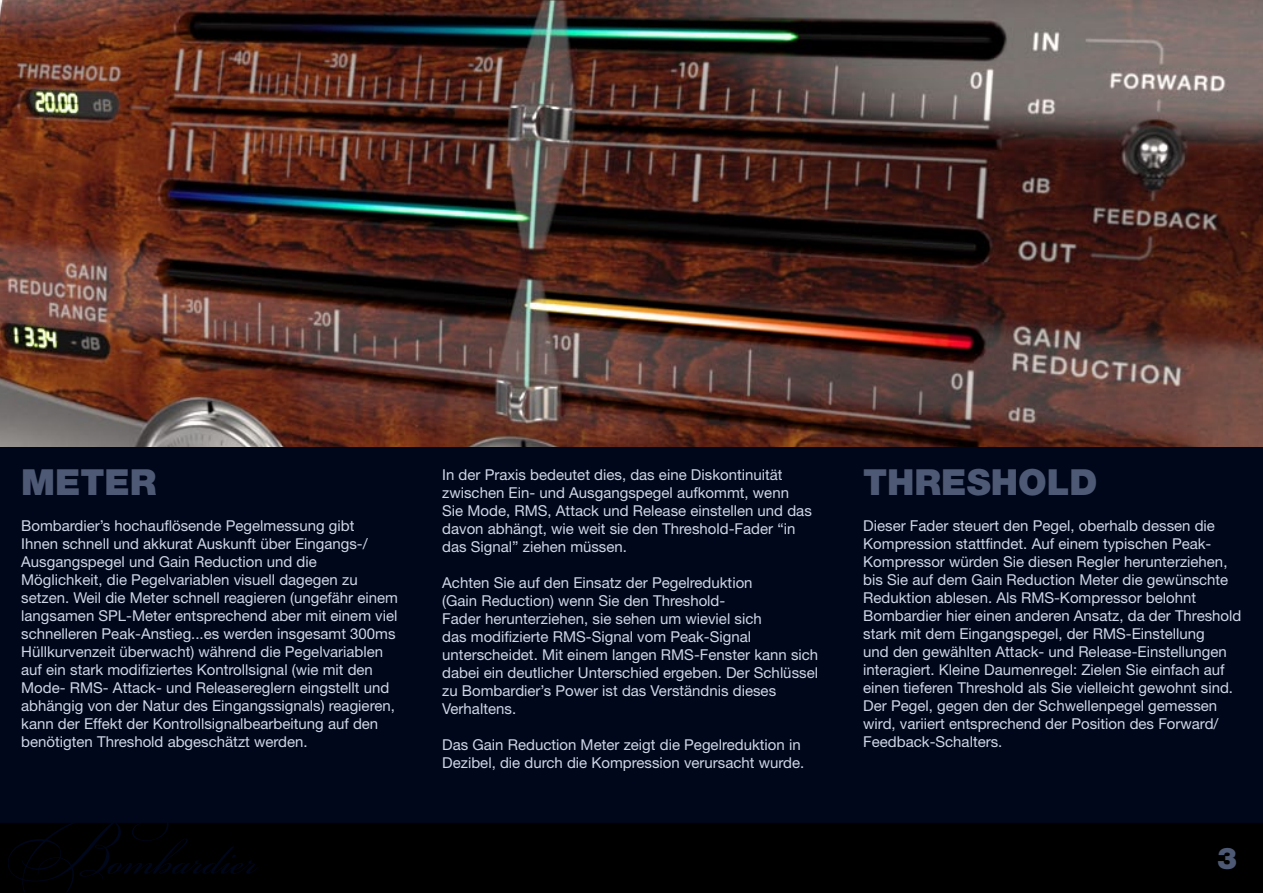
<style>
.page{position:relative;width:1263px;height:893px;background:#00071a}
.page>*{position:absolute;margin:0;border:0;box-sizing:border-box;transform-origin:0 0}
.t1{font:900 36px "Helvetica Neue";color:#4e5a75}
.t2{font:900 30px "Helvetica Neue";color:#4e5a75}
.t3{font:15px/18px "Helvetica Neue";color:#cfd6e6}
</style>
<div class="page">
<div style="left:0;top:823px;width:1263px;height:70px;background:#000"></div>
<svg style="left:8px;top:823px;width:250px;height:69px"></svg>
<img style="left:0;top:0;width:1263px;height:446px">
<h1 class="t1" style="left:21px;top:461px;width:137px">METER</h1>
<p class="t3" style="left:21px;top:517px;width:378px">Bombardier’s hochauflösende Pegelmessung gibt<br>Ihnen schnell und akkurat Auskunft über Eingangs-/ Ausgangspegel und Gain Reduction und die Möglichkeit, die Pegelvariablen visuell dagegen zu setzen. Weil die Meter schnell reagieren (ungefähr einem langsamen SPL-Meter entsprechend aber mit einem viel schnelleren Peak-Anstieg...es werden insgesamt 300ms Hüllkurvenzeit überwacht) während die Pegelvariablen auf ein stark modifiziertes Kontrollsignal (wie mit den Mode- RMS- Attack- und Releasereglern eingstellt und abhängig von der Natur des Eingangssignals) reagieren, kann der Effekt der Kontrollsignalbearbeitung auf den benötigten Threshold abgeschätzt werden.</p>
<p class="t3" style="left:442px;top:465px;width:371px">In der Praxis bedeutet dies, das eine Diskontinuität zwischen Ein- und Ausgangspegel aufkommt, wenn Sie Mode, RMS, Attack und Release einstellen und das davon abhängt, wie weit sie den Threshold-Fader “in das Signal” ziehen müssen.</p>
<p class="t3" style="left:442px;top:573px;width:377px">Achten Sie auf den Einsatz der Pegelreduktion<br>(Gain Reduction) wenn Sie den Threshold-<br>Fader herunterziehen, sie sehen um wieviel sich<br>das modifizierte RMS-Signal vom Peak-Signal unterscheidet. Mit einem langen RMS-Fenster kann sich dabei ein deutlicher Unterschied ergeben. Der Schlüssel zu Bombardier’s Power ist das Verständnis dieses Verhaltens.</p>
<p class="t3" style="left:442px;top:735px;width:364px">Das Gain Reduction Meter zeigt die Pegelreduktion in<br>Dezibel, die durch die Kompression verursacht wurde.</p>
<h1 class="t1" style="left:863px;top:461px;width:236px">THRESHOLD</h1>
<p class="t3" style="left:863px;top:517px;width:380px">Dieser Fader steuert den Pegel, oberhalb dessen die Kompression stattfindet. Auf einem typischen Peak-Kompressor würden Sie diesen Regler herunterziehen, bis Sie auf dem Gain Reduction Meter die gewünschte Reduktion ablesen. Als RMS-Kompressor belohnt Bombardier hier einen anderen Ansatz, da der Threshold stark mit dem Eingangspegel, der RMS-Einstellung<br>und den gewählten Attack- und Release-Einstellungen interagiert. Kleine Daumenregel: Zielen Sie einfach auf einen tieferen Threshold als Sie vielleicht gewohnt sind.<br>Der Pegel, gegen den der Schwellenpegel gemessen wird, variiert entsprechend der Position des Forward/ Feedback-Schalters.</p>
<h2 class="t2" style="left:1217px;top:841px;width:22px">3</h2>
</div>
